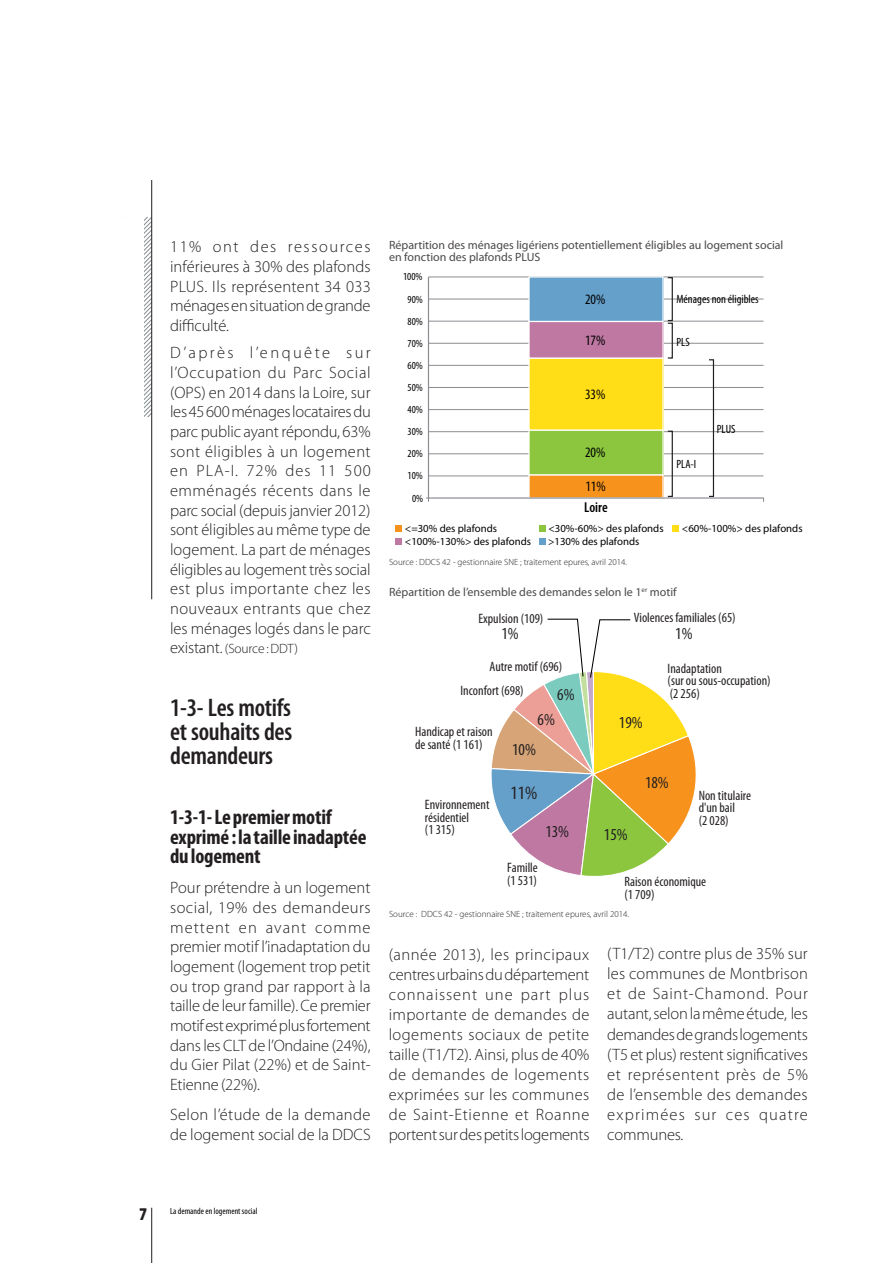
<style>
.page{position:relative;width:893px;height:1263px;background:#fff}
.page>*{position:absolute;margin:0;border:0;box-sizing:border-box;transform-origin:0 0}
.t1{font:600 condensed 25.5px/24.2px "Myriad Pro";letter-spacing:-.01em;color:#231f20;text-align:justify}
.t2{font:700 condensed 21px/19.6px "Myriad Pro";letter-spacing:-.01em;color:#231f20}
.t3{font:condensed 18.9px "Myriad Pro";color:#231f20}
.t4{font:900 condensed 18px "Myriad Pro";color:#231f20}
.t5{font:condensed 16.8px "Myriad Pro";color:#231f20}
.t6{font:300 16.5px/19.6px "Myriad Pro";color:#231f20;text-align:justify}
.t7{font:condensed 14.4px "Myriad Pro";color:#000}
.t8{font:600 condensed 14.4px "Myriad Pro";color:#000}
.t9{font:condensed 13.65px/12.6px "Myriad Pro";color:#231f20}
.t10{font:300 13.5px "Myriad Pro";letter-spacing:-.01em;color:#231f20}
.t11{font:12px/12px "Myriad Pro";color:#4c484b}
.t12{font:condensed 12px "Myriad Pro";color:#000}
.t13{font:10.8px/12.3px "Myriad Pro";color:#000}
.t14{font:condensed 10.8px "Myriad Pro";color:#000}
.t15{font:300 9px "Myriad Pro";color:#231f20}
.t16{font:condensed 9px "Myriad Pro";color:#000}
.s1{font-size:16.5px}
</style>
<div class="page">
<hr style="left:151px;top:1208px;width:1px;height:55px;background:#231f20">
<svg style="left:144px;top:216px;width:9px;height:202px"></svg>
<hr style="left:151px;top:180px;width:1px;height:419px;background:#231f20">
<svg style="left:491px;top:618px;width:206px;height:259px"></svg>
<hr style="left:428px;top:476px;width:336px;height:1px;background:#8c8d92">
<hr style="left:428px;top:453px;width:336px;height:1px;background:#8c8d92">
<hr style="left:428px;top:431px;width:336px;height:1px;background:#8c8d92">
<hr style="left:428px;top:409px;width:336px;height:1px;background:#8c8d92">
<hr style="left:428px;top:387px;width:336px;height:1px;background:#8c8d92">
<hr style="left:428px;top:365px;width:336px;height:1px;background:#8c8d92">
<hr style="left:428px;top:343px;width:336px;height:1px;background:#8c8d92">
<hr style="left:428px;top:321px;width:336px;height:1px;background:#8c8d92">
<hr style="left:428px;top:299px;width:336px;height:1px;background:#8c8d92">
<hr style="left:428px;top:277px;width:336px;height:1px;background:#8c8d92">
<div style="left:529px;top:475px;width:134px;height:23px;background:#f7931d"></div>
<div style="left:529px;top:430px;width:134px;height:45px;background:#8bc63e"></div>
<div style="left:528px;top:429px;width:136px;height:46px;border:1px solid #fff"></div>
<div style="left:529px;top:358px;width:134px;height:72px;background:#ffdd17"></div>
<div style="left:528px;top:357px;width:136px;height:74px;border:1px solid #fff"></div>
<div style="left:529px;top:321px;width:134px;height:37px;background:#be78a2"></div>
<div style="left:528px;top:321px;width:136px;height:38px;border:1px solid #fff"></div>
<div style="left:529px;top:277px;width:134px;height:44px;background:#65a0ca"></div>
<div style="left:528px;top:276px;width:136px;height:46px;border:1px solid #fff"></div>
<hr style="left:428px;top:277px;width:1px;height:221px;background:#8c8d92">
<div style="left:395px;top:525px;width:7px;height:7px;background:#f7931d"></div>
<div style="left:395px;top:538px;width:7px;height:6px;background:#be78a2"></div>
<div style="left:539px;top:525px;width:7px;height:7px;background:#8bc63e"></div>
<div style="left:539px;top:538px;width:7px;height:6px;background:#65a0ca"></div>
<div style="left:672px;top:525px;width:7px;height:7px;background:#ffdd17"></div>
<hr style="left:428px;top:497px;width:336px;height:2px;background:#8c8d92">
<div style="left:667px;top:277px;width:6px;height:44px;border:1px solid #231f20"></div>
<div style="left:667px;top:323px;width:6px;height:36px;border:1px solid #231f20"></div>
<div style="left:667px;top:431px;width:6px;height:66px;border:1px solid #231f20"></div>
<div style="left:708px;top:359px;width:6px;height:138px;border:1px solid #231f20"></div>
<p class="t6" style="left:170px;top:237px;width:202px">11% ont des ressources inférieures à 30% des plafonds PLUS. Ils représentent 34 033 ménages en situation de grande difficulté.</p>
<p class="t6" style="left:170px;top:343px;width:202px">D’après l’enquête sur l’Occupation du Parc Social (OPS) en 2014 dans la Loire, sur les 45 600 ménages locataires du parc public ayant répondu, 63% sont éligibles à un logement en PLA-I. 72% des 11 500 emménagés récents dans le parc social (depuis janvier 2012) sont éligibles au même type de logement. La part de ménages éligibles au logement très social est plus importante chez les nouveaux entrants que chez les ménages logés dans le parc</p>
<p class="t10" style="left:170px;top:641px;width:130px"><span class="s1">existant.</span> (Source : DDT)</p>
<h1 class="t1" style="left:170px;top:696px;width:124px">1-3- Les motifs et souhaits des demandeurs</h1>
<p class="t2" style="left:170px;top:808px;width:198px">1-3-1- Le premier motif exprimé : la taille inadaptée du logement</p>
<p class="t6" style="left:170px;top:878px;width:202px">Pour prétendre à un logement social, 19% des demandeurs mettent en avant comme premier motif l’inadaptation du logement (logement trop petit ou trop grand par rapport à la taille de leur famille). Ce premier motif est exprimé plus fortement dans les CLT de l’Ondaine (24%), du Gier Pilat (22%) et de Saint-Etienne (22%).</p>
<p class="t6" style="left:170px;top:1105px;width:202px">Selon l’étude de la demande de logement social de la DDCS</p>
<p class="t11" style="left:389px;top:239px;width:396px">Répartition des ménages ligériens potentiellement éligibles au logement social en fonction des plafonds PLUS</p>
<p class="t14" style="left:403px;top:271px;width:21px">100%</p>
<p class="t14" style="left:408px;top:293px;width:17px">90%</p>
<p class="t14" style="left:408px;top:315px;width:17px">80%</p>
<p class="t14" style="left:408px;top:337px;width:17px">70%</p>
<p class="t14" style="left:408px;top:359px;width:17px">60%</p>
<p class="t14" style="left:408px;top:382px;width:17px">50%</p>
<p class="t14" style="left:408px;top:404px;width:17px">40%</p>
<p class="t14" style="left:408px;top:426px;width:17px">30%</p>
<p class="t14" style="left:408px;top:448px;width:17px">20%</p>
<p class="t14" style="left:408px;top:470px;width:17px">10%</p>
<p class="t14" style="left:412px;top:492px;width:13px">0%</p>
<p class="t13" style="left:405px;top:523px;width:128px">&lt;=30% des plafonds &lt;100%-130%&gt; des plafonds</p>
<p class="t7" style="left:585px;top:291px;width:22px">20%</p>
<p class="t7" style="left:585px;top:332px;width:22px">17%</p>
<p class="t7" style="left:585px;top:386px;width:22px">33%</p>
<p class="t7" style="left:585px;top:445px;width:22px">20%</p>
<p class="t7" style="left:585px;top:479px;width:22px">11%</p>
<p class="t8" style="left:584px;top:499px;width:25px">Loire</p>
<p class="t12" style="left:676px;top:292px;width:84px">Ménages non éligibles</p>
<p class="t12" style="left:676px;top:335px;width:15px">PLS</p>
<p class="t12" style="left:676px;top:458px;width:21px">PLA-I</p>
<p class="t12" style="left:717px;top:423px;width:20px">PLUS</p>
<p class="t13" style="left:548px;top:523px;width:117px">&lt;30%-60%&gt; des plafonds</p>
<p class="t13" style="left:682px;top:523px;width:122px">&lt;60%-100%&gt; des plafonds</p>
<p class="t13" style="left:548px;top:535px;width:93px">&gt;130% des plafonds</p>
<p class="t15" style="left:389px;top:557px;width:240px">Source : DDCS 42 - gestionnaire SNE ; traitement epures, avril 2014.</p>
<p class="t11" style="left:389px;top:586px;width:289px">Répartition de l’ensemble des demandes selon le 1<sup>er</sup> motif</p>
<p class="t9" style="left:478px;top:612px;width:66px">Expulsion (109)</p>
<p class="t9" style="left:634px;top:612px;width:103px">Violences familiales (65)</p>
<p class="t5" style="left:501px;top:624px;width:19px">1%</p>
<p class="t5" style="left:675px;top:624px;width:19px">1%</p>
<p class="t9" style="left:489px;top:661px;width:74px">Autre motif (696)</p>
<p class="t9" style="left:461px;top:684px;width:65px">Inconfort (698)</p>
<p class="t5" style="left:557px;top:686px;width:19px">6%</p>
<p class="t9" style="left:415px;top:726px;width:79px">Handicap et raison de santé (1 161)</p>
<p class="t5" style="left:537px;top:710px;width:19px">6%</p>
<p class="t5" style="left:512px;top:740px;width:25px">10%</p>
<p class="t5" style="left:619px;top:713px;width:25px">19%</p>
<p class="t9" style="left:668px;top:662px;width:105px">Inadaptation<br>(sur ou sous-occupation) (2 256)</p>
<p class="t9" style="left:425px;top:799px;width:66px">Environnement résidentiel<br>(1 315)</p>
<p class="t3" style="left:511px;top:782px;width:28px">11%</p>
<p class="t9" style="left:507px;top:861px;width:32px">Famille (1 531)</p>
<p class="t5" style="left:545px;top:822px;width:25px">13%</p>
<p class="t5" style="left:604px;top:826px;width:25px">15%</p>
<p class="t5" style="left:645px;top:774px;width:25px">18%</p>
<p class="t9" style="left:699px;top:789px;width:54px">Non titulaire d'un bail<br>(2 028)</p>
<p class="t9" style="left:624px;top:875px;width:83px">Raison économique (1 709)</p>
<p class="t15" style="left:389px;top:909px;width:242px">Source : DDCS 42 - gestionnaire SNE ; traitement epures, avril 2014.</p>
<p class="t6" style="left:389px;top:945px;width:202px">(année 2013), les principaux centres urbains du département connaissent une part plus importante de demandes de logements sociaux de petite taille (T1/T2). Ainsi, plus de 40% de demandes de logements exprimées sur les communes de Saint-Etienne et Roanne portent sur des petits logements</p>
<p class="t6" style="left:607px;top:944px;width:202px;line-height:20.1px">(T1/T2) contre plus de 35% sur les communes de Montbrison et de Saint-Chamond. Pour autant, selon la même étude, les demandes de grands logements (T5 et plus) restent significatives et représentent près de 5% de l’ensemble des demandes exprimées sur ces quatre communes.</p>
<p class="t4" style="left:139px;top:1204px;width:9px">7</p>
<p class="t16" style="left:170px;top:1206px;width:89px">La demande en logement social</p>
</div>
